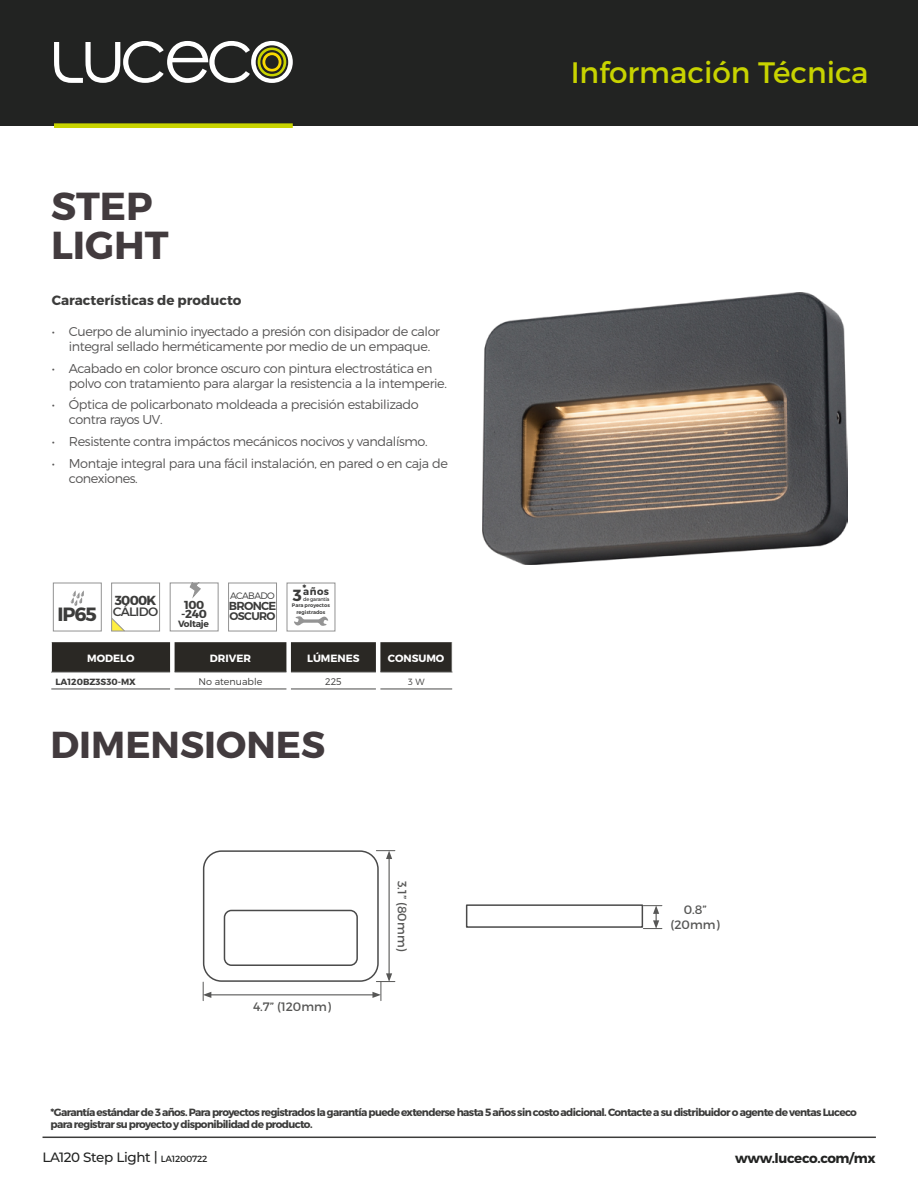
<style>
.page{position:relative;width:918px;height:1188px;background:#fff}
.page>*{position:absolute;margin:0;border:0;box-sizing:border-box;transform-origin:0 0}
.t1{font:700 39px/39px "Montserrat";color:#423b3e}
.t2{font:700 37.5px "Montserrat";color:#423b3e}
.t3{font:29.55px "Montserrat";color:#c8d300}
.t4{font:700 23.7px "Montserrat";color:#3c3c3b}
.t5{font:700 19.2px "Montserrat";color:#3c3c3b}
.t6{font:700 13.5px "Montserrat";color:#3c3c3b}
.t7{font:500 13.5px "Montserrat";letter-spacing:-.025em;color:#222322}
.t8{font:700 13.5px "Montserrat";letter-spacing:-.025em;color:#222322}
.t9{font:700 13.2px "Montserrat";letter-spacing:-.06em;color:#3c3c3b}
.t10{font:300 12.9px/15px "Montserrat";letter-spacing:-.03em;color:#555454}
.t11{font:12.15px/14.7px "Montserrat";color:#575756;text-align:center}
.t12{font:600 12.15px "Montserrat";letter-spacing:-.06em;color:#3c3c3b}
.t13{font:700 11.55px/9.1px "Montserrat";letter-spacing:-.03em;color:#3c3c3b}
.t14{font:600 11.55px "Montserrat";letter-spacing:-.06em;color:#3c3c3b}
.t15{font:600 11.1px "Montserrat";letter-spacing:-.06em;color:#3c3c3b}
.t16{font:700 10.5px/12.6px "Montserrat";letter-spacing:-.06em;color:#3c3c3b}
.t17{font:700 10.5px "Montserrat";color:#fff}
.t18{font:700 10.05px "Montserrat";color:#3c3c3b}
.t19{font:300 9.6px "Montserrat";color:#3c3c3b}
.t20{font:300 9.3px "Montserrat";letter-spacing:-.06em;color:#3c3c3b}
.t21{font:700 9.15px "Montserrat";letter-spacing:-.03em;color:#3c3c3b}
.t22{font:700 9px "Montserrat";color:#3c3c3b}
.t23{font:300 9px "Montserrat";color:#3c3c3b}
.t24{font:600 5.1px/6.8px "Montserrat";color:#3c3c3b;text-align:center}
.t25{font:5.1px "Montserrat";letter-spacing:-.045em;color:#3c3c3b}
.s1{font-size:16.2px}
.s2{font-weight:400;font-size:9px}
</style>
<div class="page">
<hr style="left:43px;top:1137px;width:833px;height:1px;background:#3c3c3b">
<div style="left:0;top:0;width:918px;height:126px;background:#222322"></div>
<div style="left:54px;top:123px;width:239px;height:5px;background:#c8d300"></div>
<svg style="left:54px;top:41px;width:239px;height:42px"></svg>
<svg style="left:52px;top:642px;width:400px;height:30px;background:#33312d"></svg>
<hr style="left:51px;top:672px;width:119px;height:1px;background:#4a4a49">
<hr style="left:175px;top:672px;width:111px;height:1px;background:#4a4a49">
<hr style="left:291px;top:672px;width:85px;height:1px;background:#4a4a49">
<hr style="left:380px;top:672px;width:72px;height:1px;background:#4a4a49">
<hr style="left:51px;top:689px;width:119px;height:1px;background:#4a4a49">
<hr style="left:175px;top:689px;width:111px;height:1px;background:#4a4a49">
<hr style="left:291px;top:689px;width:85px;height:1px;background:#4a4a49">
<hr style="left:380px;top:689px;width:72px;height:1px;background:#4a4a49">
<svg style="left:189px;top:584px;width:12px;height:15px"></svg>
<div style="left:170px;top:582px;width:49px;height:49px;border:1px solid #949494"></div>
<div style="left:287px;top:583px;width:48px;height:49px;border:1px solid #949494"></div>
<svg style="left:294px;top:616px;width:34px;height:10px"></svg>
<div style="left:111px;top:583px;width:49px;height:49px;border:1px solid #949494"></div>
<svg style="left:111px;top:617px;width:15px;height:15px"></svg>
<div style="left:228px;top:583px;width:49px;height:49px;border:1px solid #949494"></div>
<div style="left:53px;top:582px;width:49px;height:50px;border:1px solid #949494"></div>
<svg style="left:71px;top:590px;width:13px;height:16px"></svg>
<hr style="left:209px;top:994px;width:166px;height:1px;background:#575756">
<svg style="left:372px;top:983px;width:10px;height:18px"></svg>
<svg style="left:203px;top:983px;width:8px;height:18px"></svg>
<svg style="left:644px;top:905px;width:18px;height:24px"></svg>
<svg style="left:202px;top:850px;width:442px;height:133px"></svg>
<img style="left:483px;top:292px;width:364px;height:272px">
<h1 class="t1" style="left:51px;top:187px;width:119px">STEP<br>LIGHT</h1>
<p class="t6" style="left:52px;top:292px;width:191px">Características de producto</p>
<p class="t10" style="left:52px;top:324px;width:390px;text-align:center">• Cuerpo de aluminio inyectado a presión con disipador de calor integral sellado herméticamente por medio de un empaque.</p>
<p class="t10" style="left:69px;top:360px;width:380px;text-indent:-17px">• Acabado en color bronce oscuro con pintura electrostática en polvo con tratamiento para alargar la resistencia a la intemperie.</p>
<p class="t10" style="left:69px;top:397px;width:351px;text-indent:-17px">• Óptica de policarbonato moldeada a precisión estabilizado contra rayos UV.</p>
<p class="t10" style="left:52px;top:434px;width:377px">• Resistente contra impáctos mecánicos nocivos y vandalísmo.</p>
<p class="t10" style="left:69px;top:455px;width:381px;text-indent:-17px">• Montaje integral para una fácil instalación, en pared o en caja de conexiones.</p>
<p class="t20" style="left:230px;top:590px;width:46px">ACABADO</p>
<p class="t14" style="left:229px;top:598px;width:49px">BRONCE</p>
<p class="t9" style="left:115px;top:593px;width:43px">3000K</p>
<p class="t12" style="left:113px;top:603px;width:47px">CÁLIDO</p>
<h3 class="t4" style="left:114px;top:594px;width:44px">N/A</h3>
<p class="t13" style="left:181px;top:601px;width:27px">100 -240</p>
<h3 class="t5" style="left:58px;top:602px;width:41px">IP65</h3>
<p class="t15" style="left:230px;top:610px;width:47px">OSCURO</p>
<p class="t21" style="left:178px;top:618px;width:32px">Voltaje</p>
<p class="t16" style="left:303px;top:583px;width:5px">*</p>
<p class="t18" style="left:293px;top:585px;width:38px"><span class="s1">3</span>años</p>
<p class="t25" style="left:303px;top:596px;width:28px">de garantía</p>
<p class="t24" style="left:292px;top:602px;width:39px">Para proyectos registrados</p>
<p class="t17" style="left:87px;top:652px;width:49px">MODELO</p>
<p class="t17" style="left:210px;top:652px;width:43px">DRIVER</p>
<p class="t17" style="left:307px;top:652px;width:54px">LÚMENES</p>
<p class="t17" style="left:388px;top:652px;width:58px">CONSUMO</p>
<p class="t22" style="left:56px;top:676px;width:82px">LA120BZ3S30-MX</p>
<p class="t19" style="left:199px;top:676px;width:65px">No atenuable</p>
<p class="t19" style="left:325px;top:676px;width:18px">225</p>
<p class="t23" style="left:408px;top:676px;width:18px">3 W</p>
<h2 class="t2" style="left:51px;top:721px;width:276px">DIMENSIONES</h2>
<p class="t11" style="left:253px;top:999px;width:80px">4.7” (120mm)</p>
<p class="t11" style="left:409px;top:881px;width:72px;rotate:90deg">3.1” (80mm)</p>
<h3 class="t3" style="left:571px;top:54px;width:299px">Información Técnica</h3>
<p class="t11" style="left:671px;top:902px;width:51px">0.8” (20mm)</p>
<p class="t16" style="left:51px;top:1106px;width:808px">*Garantía estándar de 3 años. Para proyectos registrados la garantía puede extenderse hasta 5 años sin costo adicional. Contacte a su distribuidor o agente de ventas Luceco para registrar su proyecto y disponibilidad de producto.</p>
<p class="t7" style="left:43px;top:1148px;width:166px">LA120 Step Light | <span class="s2">LA1200722</span></p>
<p class="t8" style="left:735px;top:1150px;width:142px">www.luceco.com/mx</p>
</div>
